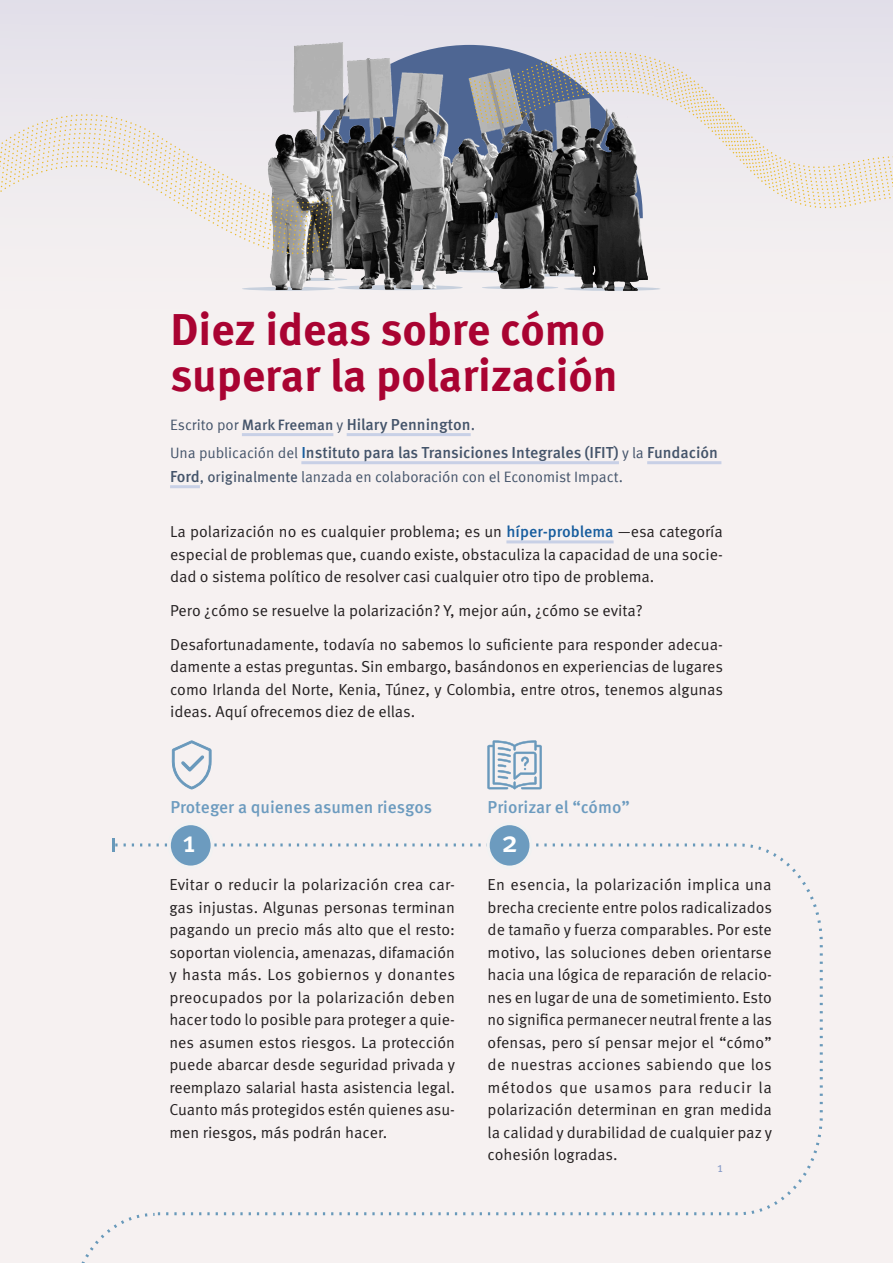
<style>
.page{position:relative;width:893px;height:1263px;background:#f6f1f1}
.page>*{position:absolute;margin:0;border:0;box-sizing:border-box;transform-origin:0 0}
.t1{font:700 45px/46.5px "Meta Pro";color:#a90332}
.body_text{font:500 30px "Meta Pro";color:#fff}
.body_text-2{font:500 17.25px "Meta Pro";color:#6c9bbf}
.body_text-3{font:15.9px/22.5px "Meta Pro Norm";color:#231f20;text-align:justify}
._00_body_outdent{font:15.9px/22.5px "Meta Pro Norm";color:#231f20;text-align:justify}
._00_body_outdent-2{font:500 15.9px "Meta Pro";color:#44546a}
._00_body_outdent-3{font:15px "Meta Pro";color:#44546a}
.t2{font:13.5px "Meta Pro Norm";color:#869ac7}
.s1{font-weight:400;font-size:15px}
.s2{font-size:15px}
.s3{color:#175d9e}
.s4{font-weight:500;font-size:15.9px}
.s5{font-style:inherit}
.s6{font-family:"Meta Pro";font-weight:500;color:#175d9e}
</style>
<div class="page">
<svg style="left:112px;top:838px;width:57px;height:14px"></svg>
<div style="left:152px;top:842px;width:672px;height:375px;background:#f6f1f1"></div>
<div style="left:69px;top:1211px;width:672px;height:52px;background:#f6f1f1"></div>
<div style="left:488px;top:824px;width:43px;height:43px;background:#6c9bbf;border-radius:50%"></div>
<div style="left:487px;top:822px;width:45px;height:46px;border:3px solid #f2f2f2;border-radius:50%"></div>
<div style="left:169px;top:824px;width:43px;height:43px;background:#6c9bbf;border-radius:50%"></div>
<div style="left:168px;top:822px;width:46px;height:46px;border:3px solid #f2f2f2;border-radius:50%"></div>
<svg style="left:487px;top:740px;width:55px;height:49px"></svg>
<svg style="left:172px;top:740px;width:40px;height:49px"></svg>
<hr style="left:242px;top:433px;width:91px;height:3px;background:#c8d0e6">
<hr style="left:347px;top:433px;width:124px;height:3px;background:#c8d0e6">
<hr style="left:301px;top:461px;width:318px;height:3px;background:#c8d0e6">
<hr style="left:647px;top:461px;width:74px;height:3px;background:#c8d0e6">
<hr style="left:170px;top:485px;width:30px;height:3px;background:#c8d0e6">
<hr style="left:506px;top:540px;width:108px;height:3px;background:#c8d0e6">
<img style="left:240px;top:11px;width:434px;height:283px">
<svg style="left:0;top:70px;width:334px;height:198px;background:#dddada"></svg>
<svg style="left:476px;top:220px;width:417px;height:4px;background:#adabab"></svg>
<svg style="left:475px;top:213px;width:418px;height:4px;background:#a9a7a9"></svg>
<svg style="left:473px;top:206px;width:420px;height:4px;background:#a2a0a1"></svg>
<svg style="left:473px;top:202px;width:420px;height:4px;background:#a09e9e"></svg>
<svg style="left:472px;top:199px;width:421px;height:3px"></svg>
<svg style="left:471px;top:195px;width:422px;height:4px;background:#a29f9e"></svg>
<svg style="left:470px;top:191px;width:423px;height:4px;background:#a19e9d"></svg>
<svg style="left:470px;top:188px;width:423px;height:3px"></svg>
<svg style="left:469px;top:184px;width:424px;height:4px;background:#a3a09d"></svg>
<svg style="left:468px;top:35px;width:425px;height:149px;background:#c0c0c5"></svg>
<p class="t1" style="left:170px;top:303px;width:449px">Diez ideas sobre cómo superar la polarización</p>
<p class="_00_body_outdent-2" style="left:170px;top:412px;width:306px"><span class="s1">Escrito por</span> <span class="s2">Mark Freeman</span> <span class="s1">y</span> Hilary Pennington<span class="s1">.</span></p>
<p class="_00_body_outdent-2" style="left:170px;top:440px;width:549px"><span class="s1">Una publicación del</span> <span class="s3">I</span>nstituto para las Transiciones Integrales (IFIT) <span class="s1">y la</span> Fundación</p>
<p class="_00_body_outdent-3" style="left:170px;top:466px;width:454px"><span class="s4">Ford</span>, <span class="s5">originalmente</span> lanzada en colaboración con el Economist Impact.</p>
<p class="_00_body_outdent" style="left:170px;top:520px;width:554px">La polarización no es cualquier problema; es un <span class="s6">híper-problema</span> —esa categoría especial de problemas que, cuando existe, obstaculiza la capacidad de una socie&shy;dad o sistema político de resolver casi cualquier otro tipo de problema.</p>
<p class="_00_body_outdent" style="left:170px;top:598px;width:474px">Pero ¿cómo se resuelve la polarización? Y, mejor aún, ¿cómo se evita?</p>
<p class="_00_body_outdent" style="left:170px;top:632px;width:554px">Desafortunadamente, todavía no sabemos lo suficiente para responder adecua&shy;damente a estas preguntas. Sin embargo, basándonos en experiencias de lugares como Irlanda del Norte, Kenia, Túnez, y Colombia, entre otros, tenemos algunas ideas. Aquí ofrecemos diez de ellas.</p>
<p class="body_text-2" style="left:170px;top:794px;width:263px">Proteger a quienes asumen riesgos</p>
<p class="body_text-2" style="left:488px;top:794px;width:144px">Priorizar el “cómo”</p>
<p class="body_text" style="left:182px;top:818px;width:15px">1</p>
<p class="body_text" style="left:501px;top:818px;width:18px">2</p>
<p class="body_text-3" style="left:169px;top:873px;width:287px">Evitar o reducir la polarización crea car&shy;gas injustas. Algunas personas terminan pagando un precio más alto que el resto: soportan violencia, amenazas, difamación y hasta más. Los gobiernos y donantes preocupados por la polarización deben hacer todo lo posible para proteger a quie&shy;nes asumen estos riesgos. La protección puede abarcar desde seguridad privada y reemplazo salarial hasta asistencia legal.<br>Cuanto más protegidos estén quienes asu&shy;men riesgos, más podrán hacer.</p>
<p class="body_text-3" style="left:488px;top:873px;width:286px">En esencia, la polarización implica una brecha creciente entre polos radicalizados de tamaño y fuerza comparables. Por este motivo, las soluciones deben orientarse hacia una lógica de reparación de relacio&shy;nes en lugar de una de sometimiento. Esto no significa permanecer neutral frente a las ofensas, pero sí pensar mejor el “cómo” de nuestras acciones sabiendo que los métodos que usamos para reducir la polarización determinan en gran medida la calidad y durabilidad de cualquier paz y cohesión logradas.</p>
<p class="t2" style="left:717px;top:1157px;width:7px">1</p>
</div>
